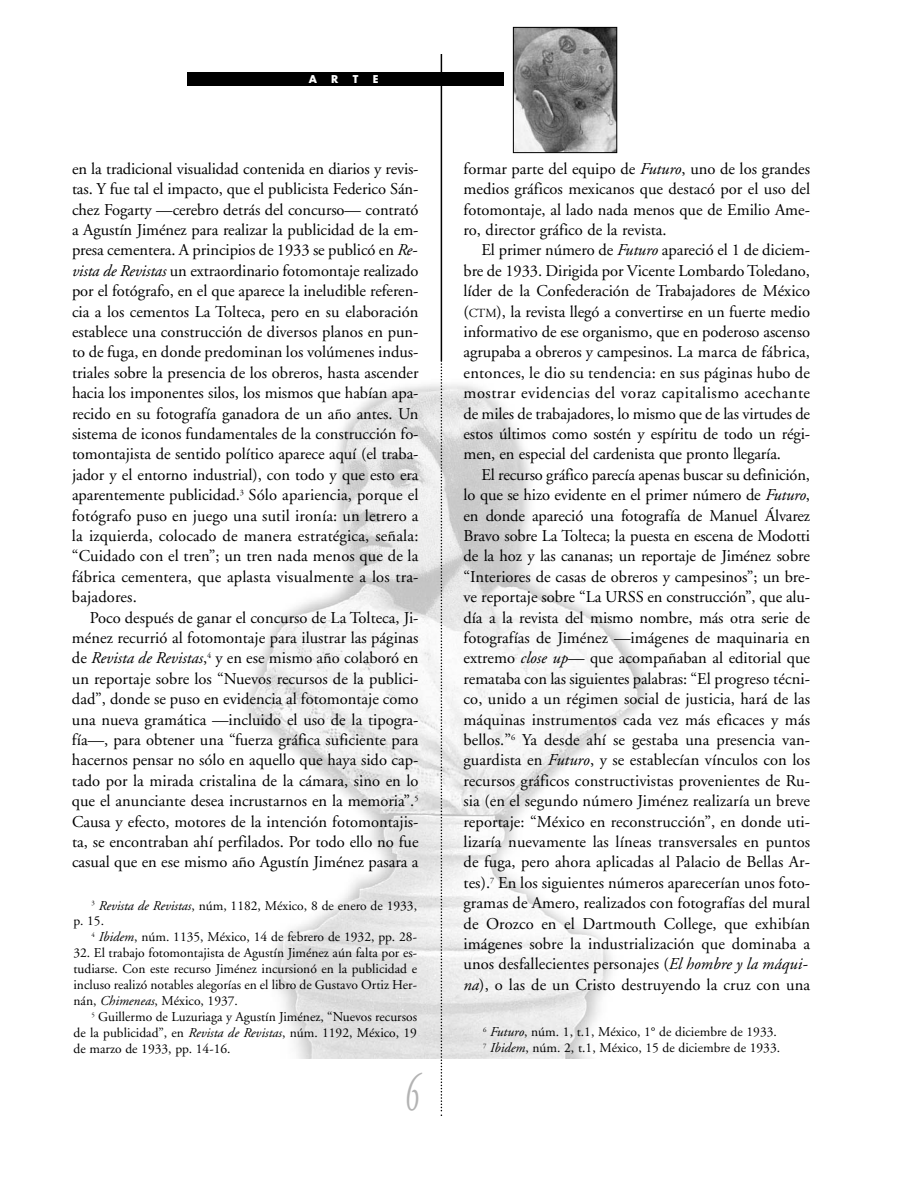
<style>
.page{position:relative;width:918px;height:1188px;background:#fff}
.page>*{position:absolute;margin:0;border:0;box-sizing:border-box;transform-origin:0 0}
.t1{font:italic 54px "Adobe Garamond";color:#b3b3b3;scale:.5 1}
.t2{font:16.5px/20.4px "Adobe Garamond";letter-spacing:.005em;color:#000;text-align:justify}
.t3{font:13.5px/15.9px "Adobe Garamond";color:#000}
.t4{font:700 10.5px "Futura";color:#fff}
.s1{font-style:italic}
.s2{font-size:12.3px}
</style>
<div class="page">
<img style="left:245px;top:358px;width:403px;height:700px">
<hr style="left:441px;top:54px;width:1px;height:306px;background:#000">
<svg style="left:441px;top:360px;width:1px;height:756px"></svg>
<div style="left:188px;top:72px;width:316px;height:14px;background:#000"></div>
<img style="left:515px;top:29px;width:100px;height:122px">
<div style="left:513px;top:27px;width:104px;height:126px;border:1px solid #000"></div>
<p class="t4" style="left:309px;top:74px;width:10px">A</p>
<p class="t4" style="left:331px;top:74px;width:9px">R</p>
<p class="t4" style="left:353px;top:74px;width:7px">T</p>
<p class="t4" style="left:373px;top:74px;width:7px">E</p>
<p class="t2" style="left:72px;top:160px;width:348px">en la tradicional visualidad contenida en diarios y revis&shy;tas. Y fue tal el impacto, que el publicista Federico Sán&shy;chez Fogarty —cerebro detrás del concurso— contrató a Agustín Jiménez para realizar la publicidad de la em&shy;presa cementera. A principios de 1933 se publicó en <span class="s1">Re&shy;vista de Revistas</span> un extraordinario fotomontaje realizado por el fotógrafo, en el que aparece la ineludible referen&shy;cia a los cementos La Tolteca, pero en su elaboración establece una construcción de diversos planos en pun&shy;to de fuga, en donde predominan los volúmenes indus&shy;triales sobre la presencia de los obreros, hasta ascender hacia los imponentes silos, los mismos que habían apa&shy;recido en su fotografía ganadora de un año antes. Un sistema de iconos fundamentales de la construcción fo&shy;tomontajista de sentido político aparece aquí (el traba&shy;jador y el entorno industrial), con todo y que esto era aparentemente publicidad.<sup>3</sup> Sólo apariencia, porque el fotógrafo puso en juego una sutil ironía: un letrero a la izquierda, colocado de manera estratégica, señala: “Cuidado con el tren”; un tren nada menos que de la fábrica cementera, que aplasta visualmente a los tra&shy;bajadores.</p>
<p class="t2" style="left:72px;top:609px;width:348px;text-indent:18px">Poco después de ganar el concurso de La Tolteca, Ji&shy;ménez recurrió al fotomontaje para ilustrar las páginas de <span class="s1">Revista de Revistas</span>,<sup>4</sup> y en ese mismo año colaboró en un reportaje sobre los “Nuevos recursos de la publici&shy;dad”, donde se puso en evidencia al fotomontaje como una nueva gramática —incluido el uso de la tipogra&shy;fía—, para obtener una “fuerza gráfica suficiente para hacernos pensar no sólo en aquello que haya sido cap&shy;tado por la mirada cristalina de la cámara, sino en lo que el anunciante desea incrustarnos en la memoria”.<sup>5<br></sup>Causa y efecto, motores de la intención fotomontajis&shy;ta, se encontraban ahí perfilados. Por todo ello no fue casual que en ese mismo año Agustín Jiménez pasara a</p>
<p class="t3" style="left:74px;top:899px;width:345px;text-indent:18px"><sup>3</sup> <span class="s1">Revista de Revistas</span>, núm, 1182, México, 8 de enero de 1933, p. 15.</p>
<p class="t3" style="left:92px;top:930px;width:327px"><sup>4</sup> <span class="s1">Ibidem</span>, núm. 1135, México, 14 de febrero de 1932, pp. 28-</p>
<p class="t3" style="left:73px;top:946px;width:345px;text-align:justify">32. El trabajo fotomontajista de Agustín Jiménez aún falta por es&shy;tudiarse. Con este recurso Jiménez incursionó en la publicidad e incluso realizó notables alegorías en el libro de Gustavo Ortiz Her&shy;nán, <span class="s1">Chimeneas</span>, México, 1937.</p>
<p class="t3" style="left:74px;top:1010px;width:345px;text-align:justify;text-indent:18px"><sup>5</sup> Guillermo de Luzuriaga y Agustín Jiménez, “Nuevos recursos de la publicidad”, en <span class="s1">Revista de Revistas</span>, núm. 1192, México, 19 de marzo de 1933, pp. 14-16.</p>
<h1 class="t1" style="left:405px;top:1071px;width:28px">6</h1>
<p class="t2" style="left:464px;top:160px;width:348px">formar parte del equipo de <span class="s1">Futuro</span>, uno de los grandes medios gráficos mexicanos que destacó por el uso del fotomontaje, al lado nada menos que de Emilio Ame&shy;ro, director gráfico de la revista.</p>
<p class="t2" style="left:464px;top:242px;width:348px;text-indent:18px">El primer número de <span class="s1">Futuro</span> apareció el 1 de diciem&shy;bre de 1933. Dirigida por Vicente Lombardo Toledano, líder de la Confederación de Trabajadores de México (<span class="s2">CTM</span>), la revista llegó a convertirse en un fuerte medio informativo de ese organismo, que en poderoso ascenso agrupaba a obreros y campesinos. La marca de fábrica, entonces, le dio su tendencia: en sus páginas hubo de mostrar evidencias del voraz capitalismo acechante de miles de trabajadores, lo mismo que de las virtudes de estos últimos como sostén y espíritu de todo un régi&shy;men, en especial del cardenista que pronto llegaría.</p>
<p class="t2" style="left:464px;top:466px;width:348px;text-align:left;text-indent:18px">El recurso gráfico parecía apenas buscar su definición, lo que se hizo evidente en el primer número de <span class="s1">Futuro</span>, en donde apareció una fotografía de Manuel Álvarez Bravo sobre La Tolteca; la puesta en escena de Modotti de la hoz y las cananas; un reportaje de Jiménez sobre “Interiores de casas de obreros y campesinos”; un bre&shy;ve reportaje sobre “La URSS en construcción”, que alu&shy;día a la revista del mismo nombre, más otra serie de fotografías de Jiménez —imágenes de maquinaria en extremo <span class="s1">close up</span>— que acompañaban al editorial que remataba con las siguientes palabras: “El progreso técni&shy;co, unido a un régimen social de justicia, hará de las máquinas instrumentos cada vez más eficaces y más bellos.”<sup>6</sup> Ya desde ahí se gestaba una presencia van&shy;guardista en <span class="s1">Futuro</span>, y se establecían vínculos con los recursos gráficos constructivistas provenientes de Ru&shy;sia (en el segundo número Jiménez realizaría un breve reportaje: “México en reconstrucción”, en donde uti&shy;lizaría nuevamente las líneas transversales en puntos de fuga, pero ahora aplicadas al Palacio de Bellas Ar&shy;tes).<sup>7</sup> En los siguientes números aparecerían unos foto&shy;gramas de Amero, realizados con fotografías del mural de Orozco en el Dartmouth College, que exhibían imágenes sobre la industrialización que dominaba a unos desfallecientes personajes (<span class="s1">El hombre y la máqui&shy;na</span>), o las de un Cristo destruyendo la cruz con una</p>
<p class="t3" style="left:483px;top:1025px;width:299px"><sup>6</sup> <span class="s1">Futuro</span>, núm. 1, t.1, México, 1° de diciembre de 1933.<br><sup>7</sup> <span class="s1">Ibidem</span>, núm. 2, t.1, México, 15 de diciembre de 1933.</p>
</div>
